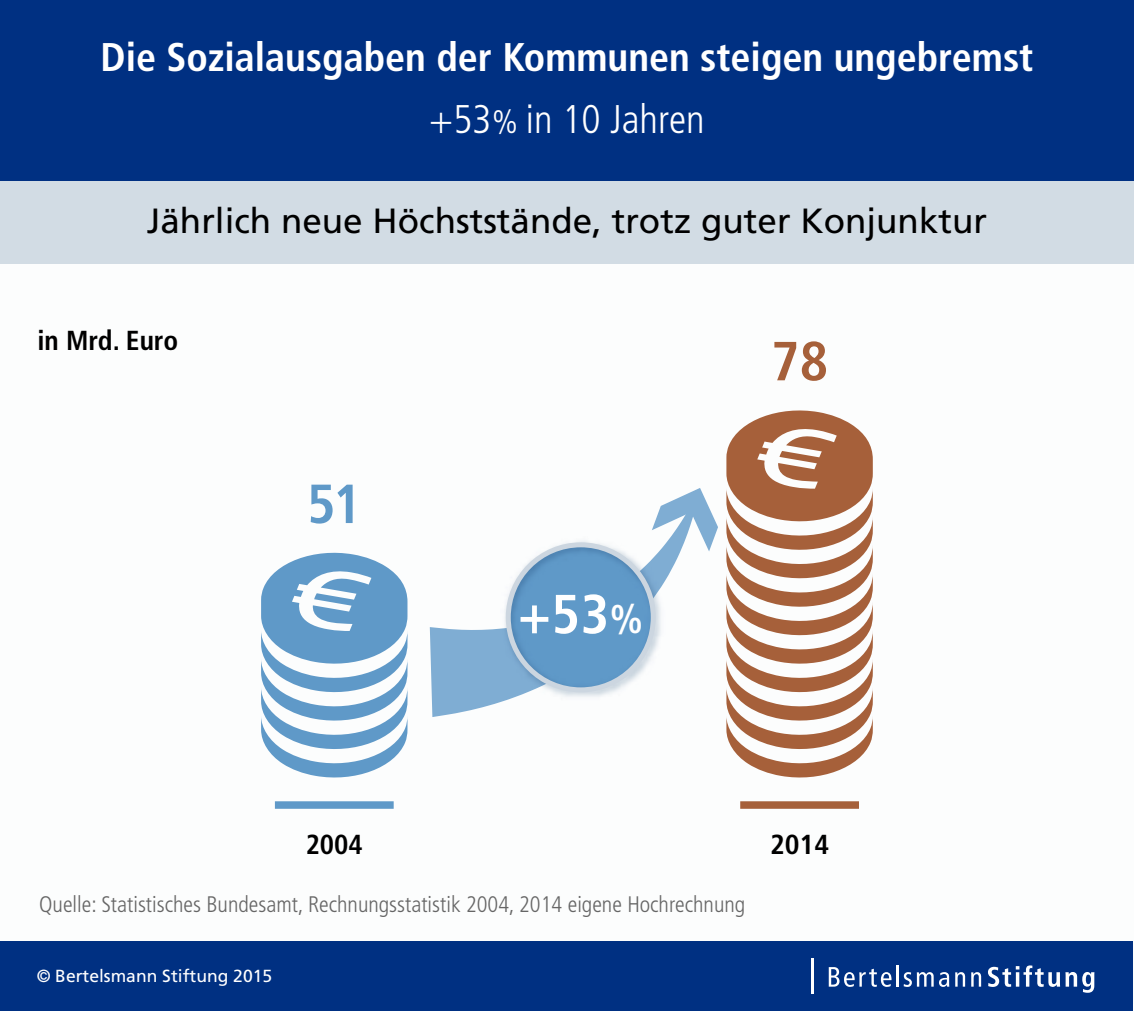
<style>
.page{position:relative;width:1134px;height:1011px;background:#fff}
.page>*{position:absolute;margin:0;border:0;box-sizing:border-box;transform-origin:0 0}
.t1{font:700 condensed 55px "Frutiger LT Std";color:#fff}
.t2{font:700 condensed 55px "Frutiger LT Std";color:#a6603a}
.t3{font:700 condensed 55px "Frutiger LT Std";color:#5f99c8}
.t4{font:700 condensed 40px/62.5px "Frutiger LT Std";color:#fff;text-align:center}
.t5{font:35px "Frutiger LT Std";color:#000}
.t6{font:700 condensed 27.5px "Frutiger LT Std";color:#000}
.t7{font:300 condensed 22.5px "Frutiger LT Std";color:#666}
.t8{font:17.5px "Frutiger LT Std";color:#fff}
.s1{font-weight:300}
.s2{font-weight:300;font-size:32.5px}
.s3{font-size:40px}
</style>
<div class="page">
<div style="left:0;top:942px;width:1132px;height:69px;background:#003082"></div>
<svg style="left:829px;top:967px;width:62px;height:20px"></svg>
<hr style="left:896px;top:965px;width:3px;height:21px;background:#fff">
<svg style="left:904px;top:972px;width:45px;height:15px"></svg>
<svg style="left:955px;top:972px;width:10px;height:14px"></svg>
<svg style="left:971px;top:972px;width:10px;height:14px"></svg>
<svg style="left:988px;top:965px;width:106px;height:27px"></svg>
<hr style="left:811px;top:958px;width:2px;height:36px;background:#fff">
<svg style="left:430px;top:551px;width:251px;height:166px"></svg>
<svg style="left:652px;top:488px;width:66px;height:63px"></svg>
<img style="left:500px;top:536px;width:168px;height:168px">
<div style="left:506px;top:542px;width:150px;height:150px;border:5px solid #ccd6e0;border-radius:50%"></div>
<div style="left:0;top:181px;width:1134px;height:82px;background:#d2dce4"></div>
<svg style="left:726px;top:410px;width:147px;height:368px"></svg>
<svg style="left:261px;top:552px;width:146px;height:226px"></svg>
<div style="left:275px;top:801px;width:119px;height:8px;background:#5f99c8"></div>
<div style="left:740px;top:801px;width:119px;height:8px;background:#a6603a"></div>
<div style="left:0;top:0;width:1134px;height:181px;background:#003082"></div>
<h2 class="t4" style="left:101px;top:26px;width:934px">Die Sozialausgaben der Kommunen steigen ungebremst <span class="s1">+53</span><span class="s2">%</span> <span class="s1">in 10 Jahren</span></h2>
<h3 class="t5" style="left:147px;top:200px;width:842px">Jährlich neue Höchststände, trotz guter Konjunktur</h3>
<p class="t6" style="left:38px;top:324px;width:142px">in Mrd. Euro</p>
<h1 class="t3" style="left:307px;top:471px;width:56px">51</h1>
<h1 class="t1" style="left:518px;top:581px;width:127px">+53<span class="s3">%</span></h1>
<h1 class="t2" style="left:771px;top:329px;width:59px">78</h1>
<p class="t6" style="left:306px;top:828px;width:59px">2004</p>
<p class="t6" style="left:770px;top:828px;width:61px">2014</p>
<p class="t7" style="left:39px;top:891px;width:707px">Quelle: Statistisches Bundesamt, Rechnungsstatistik 2004, 2014 eigene Hochrechnung</p>
<p class="t8" style="left:36px;top:965px;width:237px">© Bertelsmann Stiftung 2015</p>
</div>
